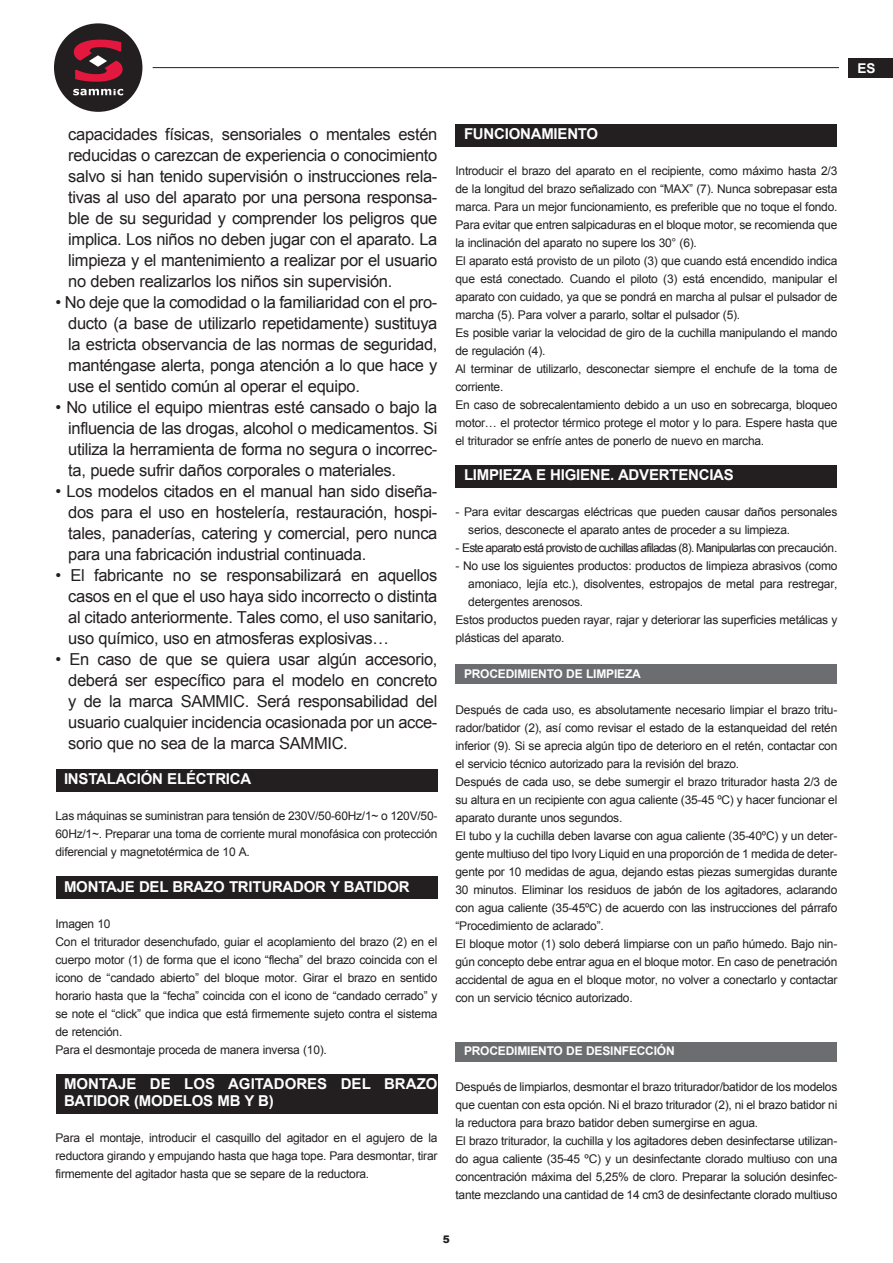
<style>
.page{position:relative;width:893px;height:1263px;background:#fff}
.page>*{position:absolute;margin:0;border:0;box-sizing:border-box;transform-origin:0 0}
.t1{font:16.5px/21px "Arial";letter-spacing:-.02em;color:#231f20;text-align:justify}
.t2{font:700 15px/17.2px "Arial";letter-spacing:-.015em;color:#fff}
.t3{font:700 13.5px "Arial";color:#fff}
.t4{font:12px/18px "Arial";letter-spacing:-.02em;color:#231f20}
.t5{font:12px "Arial";letter-spacing:-.06em;color:#231f20}
.t6{font:700 12px "Arial";letter-spacing:-.015em;color:#fff}
.t7{font:900 10.5px "Arial";color:#231f20}
</style>
<div class="page">
<div style="left:54px;top:23px;width:88px;height:89px;background:#231f20;border-radius:50%"></div>
<svg style="left:74px;top:40px;width:49px;height:42px"></svg>
<svg style="left:73px;top:89px;width:50px;height:6px"></svg>
<hr style="left:153px;top:67px;width:686px;height:1px;background:#231f20">
<div style="left:56px;top:769px;width:381px;height:23px;background:#231f20"></div>
<div style="left:56px;top:876px;width:381px;height:23px;background:#231f20"></div>
<div style="left:56px;top:1074px;width:381px;height:40px;background:#231f20"></div>
<div style="left:455px;top:124px;width:382px;height:22px;background:#231f20"></div>
<div style="left:455px;top:465px;width:382px;height:23px;background:#231f20"></div>
<div style="left:455px;top:665px;width:382px;height:19px;background:#6c6d70"></div>
<div style="left:455px;top:1042px;width:382px;height:20px;background:#6c6d70"></div>
<div style="left:848px;top:58px;width:45px;height:19px;background:#231f20"></div>
<p class="t3" style="left:857px;top:59px;width:20px">ES</p>
<p class="t1" style="left:68px;top:124px;width:371px">capacidades físicas, sensoriales o mentales estén reducidas o carezcan de experiencia o conocimiento salvo si han tenido supervisión o instrucciones rela&shy;tivas al uso del aparato por una persona responsa&shy;ble de su seguridad y comprender los peligros que implica. Los niños no deben jugar con el aparato. La limpieza y el mantenimiento a realizar por el usuario no deben realizarlos los niños sin supervisión.</p>
<p class="t1" style="left:68px;top:292px;width:371px;text-indent:-13px">• No deje que la comodidad o la familiaridad con el pro&shy;ducto (a base de utilizarlo repetidamente) sustituya la estricta observancia de las normas de seguridad, manténgase alerta, ponga atención a lo que hace y use el sentido común al operar el equipo.</p>
<h1 class="t1" style="left:68px;top:397px;width:371px;text-indent:-13px">• No utilice el equipo mientras esté cansado o bajo la influencia de las drogas, alcohol o medicamentos. Si utiliza la herramienta de forma no segura o incorrec&shy;ta, puede sufrir daños corporales o materiales.</h1>
<h1 class="t1" style="left:68px;top:481px;width:371px;text-indent:-13px">• Los modelos citados en el manual han sido diseña&shy;dos para el uso en hostelería, restauración, hospi&shy;tales, panaderías, catering y comercial, pero nunca para una fabricación industrial continuada.</h1>
<h1 class="t1" style="left:68px;top:565px;width:371px;text-indent:-13px">• El fabricante no se responsabilizará en aquellos casos en el que el uso haya sido incorrecto o distinta al citado anteriormente. Tales como, el uso sanitario, uso químico, uso en atmosferas explosivas…</h1>
<h1 class="t1" style="left:68px;top:649px;width:371px;text-indent:-13px">• En caso de que se quiera usar algún accesorio, deberá ser específico para el modelo en concreto y de la marca SAMMIC. Será responsabilidad del usuario cualquier incidencia ocasionada por un acce&shy;sorio que no sea de la marca SAMMIC.</h1>
<p class="t2" style="left:64px;top:771px;width:189px">INSTALACIÓN ELÉCTRICA</p>
<p class="t4" style="left:56px;top:807px;width:383px;text-align:justify">Las máquinas se suministran para tensión de 230V/50-60Hz/1~ o 120V/50- 60Hz/1~. Preparar una toma de corriente mural monofásica con protección diferencial y magnetotérmica de 10 A.</p>
<p class="t2" style="left:64px;top:878px;width:347px">MONTAJE DEL BRAZO TRITURADOR Y BATIDOR</p>
<p class="t4" style="left:56px;top:915px;width:383px">Imagen 10<br>Con el triturador desenchufado, guiar el acoplamiento del brazo (2) en el cuerpo motor (1) de forma que el icono “flecha” del brazo coincida con el icono de “candado abierto” del bloque motor. Girar el brazo en sentido horario hasta que la “fecha” coincida con el icono de “candado cerrado” y se note el “click” que indica que está firmemente sujeto contra el sistema de retención.<br>Para el desmontaje proceda de manera inversa (10).</p>
<p class="t2" style="left:64px;top:1075px;width:375px">MONTAJE DE LOS AGITADORES DEL BRAZO<br>BATIDOR (MODELOS MB Y B)</p>
<p class="t4" style="left:56px;top:1129px;width:383px;text-align:justify">Para el montaje, introducir el casquillo del agitador en el agujero de la reductora girando y empujando hasta que haga tope. Para desmontar, tirar firmemente del agitador hasta que se separe de la reductora.</p>
<p class="t2" style="left:464px;top:126px;width:136px">FUNCIONAMIENTO</p>
<p class="t4" style="left:455px;top:162px;width:383px">Introducir el brazo del aparato en el recipiente, como máximo hasta 2/3 de la longitud del brazo señalizado con “MAX” (7). Nunca sobrepasar esta marca. Para un mejor funcionamiento, es preferible que no toque el fondo.<br>Para evitar que entren salpicaduras en el bloque motor, se recomienda que la inclinación del aparato no supere los 30° (6).<br>El aparato está provisto de un piloto (3) que cuando está encendido indica que está conectado. Cuando el piloto (3) está encendido, manipular el aparato con cuidado, ya que se pondrá en marcha al pulsar el pulsador de marcha (5). Para volver a pararlo, soltar el pulsador (5).<br>Es posible variar la velocidad de giro de la cuchilla manipulando el mando de regulación (4).<br>Al terminar de utilizarlo, desconectar siempre el enchufe de la toma de corriente.<br>En caso de sobrecalentamiento debido a un uso en sobrecarga, bloqueo motor… el protector térmico protege el motor y lo para. Espere hasta que el triturador se enfríe antes de ponerlo de nuevo en marcha.</p>
<p class="t2" style="left:464px;top:467px;width:271px">LIMPIEZA E HIGIENE. ADVERTENCIAS</p>
<p class="t4" style="left:468px;top:503px;width:371px;text-indent:-13px">- Para evitar descargas eléctricas que pueden causar daños personales serios, desconecte el aparato antes de proceder a su limpieza.</p>
<p class="t5" style="left:455px;top:540px;width:383px">- Este aparato está provisto de cuchillas afiladas (8). Manipularlas con precaución.</p>
<p class="t4" style="left:455px;top:557px;width:383px">- No use los siguientes productos: productos de limpieza abrasivos (como</p>
<p class="t4" style="left:468px;top:575px;width:371px">amoniaco, lejía etc.), disolventes, estropajos de metal para restregar,</p>
<p class="t4" style="left:468px;top:593px;width:116px">detergentes arenosos.</p>
<p class="t4" style="left:455px;top:611px;width:383px">Estos productos pueden rayar, rajar y deteriorar las superficies metálicas y</p>
<p class="t4" style="left:455px;top:629px;width:111px">plásticas del aparato.</p>
<p class="t6" style="left:464px;top:665px;width:178px">PROCEDIMIENTO DE LIMPIEZA</p>
<p class="t4" style="left:455px;top:700px;width:383px">Después de cada uso, es absolutamente necesario limpiar el brazo tritu&shy;rador/batidor (2), así como revisar el estado de la estanqueidad del retén inferior (9). Si se aprecia algún tipo de deterioro en el retén, contactar con el servicio técnico autorizado para la revisión del brazo.<br>Después de cada uso, se debe sumergir el brazo triturador hasta 2/3 de su altura en un recipiente con agua caliente (35-45 ºC) y hacer funcionar el aparato durante unos segundos.<br>El tubo y la cuchilla deben lavarse con agua caliente (35-40ºC) y un deter&shy;gente multiuso del tipo Ivory Liquid en una proporción de 1 medida de deter&shy;gente por 10 medidas de agua, dejando estas piezas sumergidas durante 30 minutos. Eliminar los residuos de jabón de los agitadores, aclarando con agua caliente (35-45ºC) de acuerdo con las instrucciones del párrafo “Procedimiento de aclarado”.<br>El bloque motor (1) solo deberá limpiarse con un paño húmedo. Bajo nin&shy;gún concepto debe entrar agua en el bloque motor. En caso de penetración accidental de agua en el bloque motor, no volver a conectarlo y contactar con un servicio técnico autorizado.</p>
<p class="t6" style="left:464px;top:1043px;width:212px">PROCEDIMIENTO DE DESINFECCIÓN</p>
<p class="t4" style="left:455px;top:1078px;width:383px">Después de limpiarlos, desmontar el brazo triturador/batidor de los modelos que cuentan con esta opción. Ni el brazo triturador (2), ni el brazo batidor ni la reductora para brazo batidor deben sumergirse en agua.<br>El brazo triturador, la cuchilla y los agitadores deben desinfectarse utilizan&shy;do agua caliente (35-45 ºC) y un desinfectante clorado multiuso con una concentración máxima del 5,25% de cloro. Preparar la solución desinfec&shy;tante mezclando una cantidad de 14 cm3 de desinfectante clorado multiuso</p>
<p class="t7" style="left:443px;top:1231px;width:9px">5</p>
</div>
